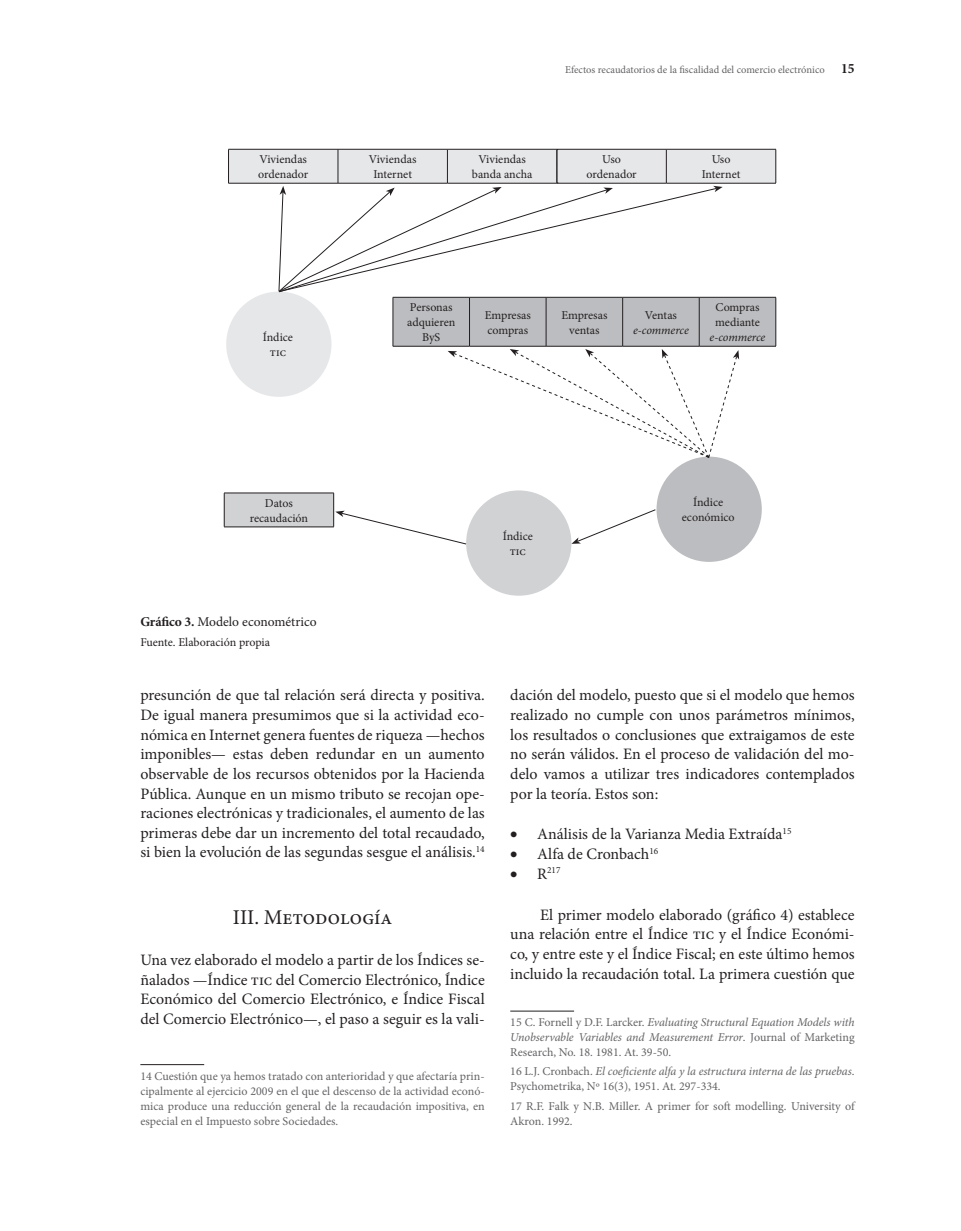
<style>
.page{position:relative;width:961px;height:1231px;background:#fff}
.page>*{position:absolute;margin:0;border:0;box-sizing:border-box;transform-origin:0 0}
.Título2{font:21px "Minion Pro";color:#231f20}
.Primer_párrafo{font:15.9px/19.6px "Minion Pro";letter-spacing:-.005em;color:#231f20;text-align:justify}
.Texto{font:15.9px/19.6px "Minion Pro";color:#231f20;text-align:justify}
.Tabla_nombre{font:13.5px "Minion Pro";color:#231f20}
.Notas_al_pie{font:12px/15px "Minion Pro";color:#636366}
.Tabla_Fuente{font:12px/15px "Minion Pro";letter-spacing:-.01em;color:#231f20;text-align:center}
.Notas_al_pie-2{font:italic 12px/15px "Minion Pro";letter-spacing:-.01em;color:#636366;text-align:justify}
.t1{font:italic 12px/15px "Minion Pro";color:#231f20;text-align:center}
.t2{font:10.5px "Minion Pro";color:#636366}
.t3{font:9.3px "Minion Pro";color:#231f20}
.s1{font-weight:700;font-size:14.25px;color:#231f20}
.s2{font-weight:700}
.s3{font-style:normal}
.s4{font-style:italic}
.s5{font-size:15.9px}
</style>
<div class="page">
<hr style="left:140px;top:1064px;width:64px;height:1px;background:#231f20">
<hr style="left:510px;top:1010px;width:64px;height:1px;background:#231f20">
<hr style="left:775px;top:297px;width:1px;height:49px;background:#231f20">
<hr style="left:699px;top:346px;width:77px;height:1px;background:#231f20">
<div style="left:656px;top:456px;width:105px;height:106px;background:#bcbdc0;border-radius:50%"></div>
<hr style="left:775px;top:149px;width:1px;height:34px;background:#231f20">
<hr style="left:666px;top:183px;width:110px;height:1px;background:#231f20">
<svg style="left:228px;top:149px;width:547px;height:309px"></svg>
<div style="left:224px;top:493px;width:110px;height:34px;background:#d1d2d4"></div>
<hr style="left:224px;top:493px;width:110px;height:1px;background:#231f20">
<hr style="left:224px;top:493px;width:1px;height:34px;background:#231f20">
<hr style="left:333px;top:493px;width:1px;height:34px;background:#231f20">
<hr style="left:224px;top:526px;width:110px;height:1px;background:#231f20">
<div style="left:466px;top:490px;width:105px;height:105px;background:#d1d2d4;border-radius:50%"></div>
<svg style="left:571px;top:509px;width:85px;height:35px"></svg>
<svg style="left:335px;top:510px;width:131px;height:34px"></svg>
<p class="t2" style="left:565px;top:63px;width:291px">Efectos recaudatorios de la fiscalidad del comercio electrónico <span class="s1">15</span></p>
<p class="Tabla_Fuente" style="left:258px;top:152px;width:52px;text-align:left">Viviendas ordenador</p>
<p class="Tabla_Fuente" style="left:369px;top:152px;width:49px">Viviendas<br>Internet</p>
<p class="Tabla_Fuente" style="left:472px;top:152px;width:62px">Viviendas banda ancha</p>
<p class="Tabla_Fuente" style="left:586px;top:152px;width:52px">Uso ordenador</p>
<p class="Tabla_Fuente" style="left:701px;top:152px;width:40px">Uso<br>Internet</p>
<p class="Tabla_Fuente" style="left:263px;top:330px;width:32px">Índice tic</p>
<p class="Tabla_Fuente" style="left:250px;top:495px;width:60px">Datos recaudación</p>
<p class="Tabla_nombre" style="left:140px;top:613px;width:178px"><span class="s2">Gráfico 3.</span> Modelo econométrico</p>
<p class="Tabla_Fuente" style="left:140px;top:634px;width:131px">Fuente. Elaboración propia</p>
<p class="Tabla_Fuente" style="left:407px;top:300px;width:50px">Personas adquieren<br>ByS</p>
<p class="Tabla_Fuente" style="left:485px;top:307px;width:48px;text-align:left">Empresas compras</p>
<p class="Tabla_Fuente" style="left:561px;top:307px;width:48px">Empresas ventas</p>
<p class="t1" style="left:633px;top:307px;width:57px"><span class="s3">Ventas </span>e-commerce</p>
<p class="Tabla_Fuente" style="left:709px;top:300px;width:57px">Compras mediante <span class="s4">e-commerce</span></p>
<p class="Tabla_Fuente" style="left:503px;top:528px;width:32px">Índice tic</p>
<p class="Tabla_Fuente" style="left:681px;top:495px;width:54px">Índice económico</p>
<p class="Primer_párrafo" style="left:140px;top:685px;width:346px">presunción de que tal relación será directa y positiva.<br>De igual manera presumimos que si la actividad eco&shy;nómica en Internet genera fuentes de riqueza —hechos imponibles— estas deben redundar en un aumento observable de los recursos obtenidos por la Hacienda Pública. Aunque en un mismo tributo se recojan ope&shy;raciones electrónicas y tradicionales, el aumento de las primeras debe dar un incremento del total recaudado, si bien la evolución de las segundas sesgue el análisis.<sup>14</sup></p>
<p class="Título2" style="left:233px;top:903px;width:161px">III. Metodología</p>
<p class="Primer_párrafo" style="left:140px;top:950px;width:346px">Una vez elaborado el modelo a partir de los Índices se&shy;ñalados —Índice tic del Comercio Electrónico, Índice Económico del Comercio Electrónico, e Índice Fiscal del Comercio Electrónico—, el paso a seguir es la vali-</p>
<p class="Notas_al_pie" style="left:140px;top:1068px;width:346px;text-align:justify">14 Cuestión que ya hemos tratado con anterioridad y que afectaría prin&shy;cipalmente al ejercicio 2009 en el que el descenso de la actividad econó&shy;mica produce una reducción general de la recaudación impositiva, en especial en el Impuesto sobre Sociedades.</p>
<p class="Primer_párrafo" style="left:510px;top:685px;width:346px">dación del modelo, puesto que si el modelo que hemos realizado no cumple con unos parámetros mínimos, los resultados o conclusiones que extraigamos de este no serán válidos. En el proceso de validación del mo&shy;delo vamos a utilizar tres indicadores contemplados por la teoría. Estos son:</p>
<p class="Primer_párrafo" style="left:510px;top:824px;width:283px">• Análisis de la Varianza Media Extraída<sup>15</sup></p>
<p class="Primer_párrafo" style="left:510px;top:844px;width:149px">• Alfa de Cronbach<sup>16</sup></p>
<p class="t3" style="left:510px;top:864px;width:52px">• <span class="s5">R</span>217</p>
<p class="Texto" style="left:510px;top:904px;width:346px;text-indent:30px">El primer modelo elaborado (gráfico 4) establece una relación entre el Índice tic y el Índice Económi&shy;co, y entre este y el Índice Fiscal; en este último hemos incluido la recaudación total. La primera cuestión que</p>
<p class="Notas_al_pie-2" style="left:510px;top:1014px;width:346px"><span class="s3">15 C. Fornell y D.F. Larcker.</span> Evaluating Structural Equation Models with Unobservable Variables and Measurement Error<span class="s3">. Journal of Marketing Research, No. 18. 1981. At. 39-50.</span></p>
<p class="Notas_al_pie" style="left:510px;top:1064px;width:346px">16 L.J. Cronbach. <span class="s4">El coeficiente alfa y la estructura interna de las pruebas</span>.<br>Psychometrika, Nº 16(3), 1951. At. 297-334.</p>
<p class="Notas_al_pie" style="left:510px;top:1098px;width:347px">17 R.F. Falk y N.B. Miller. A primer for soft modelling. University of<br>Akron. 1992.</p>
</div>
